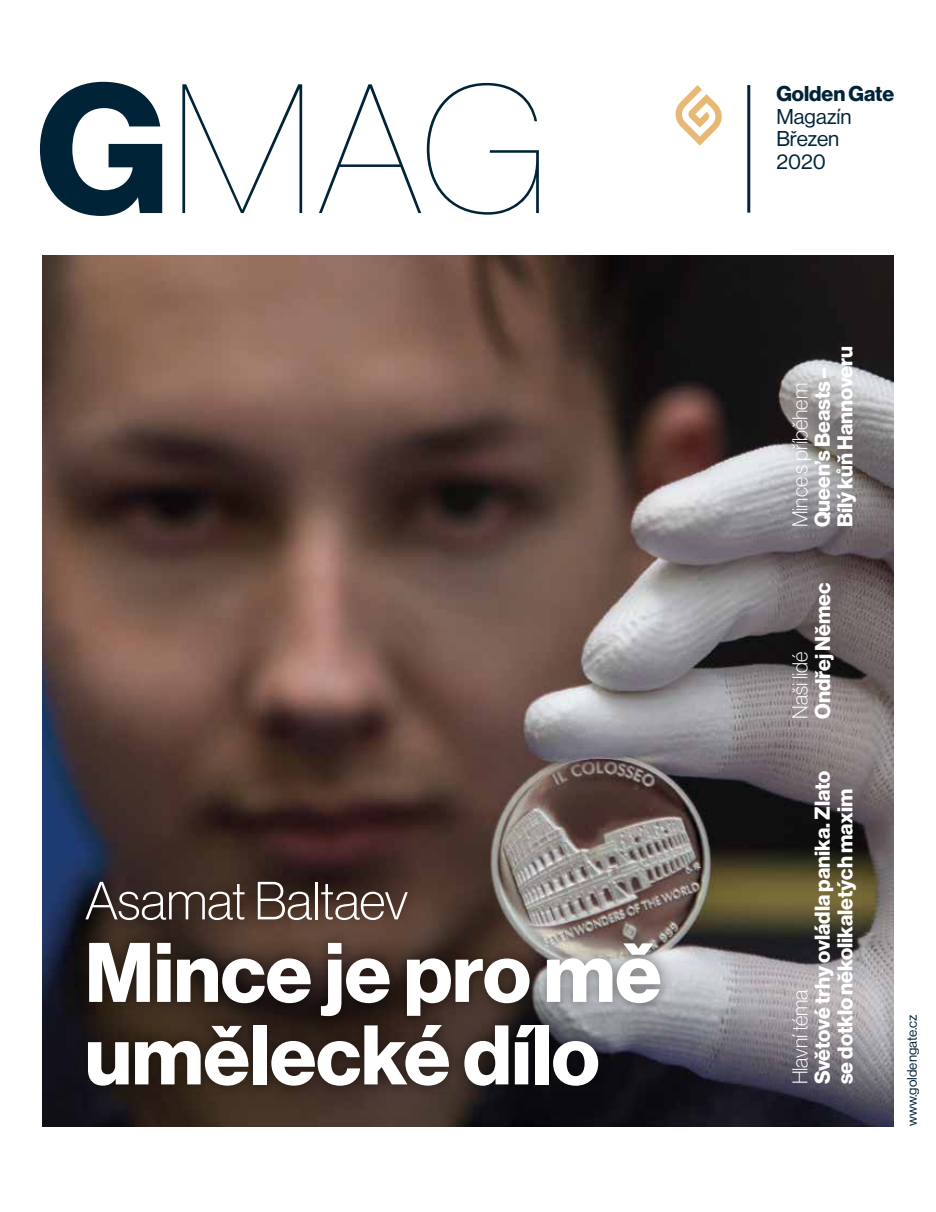
<style>
.page{position:relative;width:936px;height:1212px;background:#fff}
.page>*{position:absolute;margin:0;border:0;box-sizing:border-box;transform-origin:0 0}
.t1{font:180px "N Haas Grotesk DS Pro 15 Ult Th";color:#002337}
.t2{font:82.5px/82.5px "N Haas Grotesk DS Pro 75 Bd";color:#fff}
.t3{font:52.5px "N Haas Grotesk DS Pro 35 X Lt";color:#fff}
.t4{font:21px/22.5px "N Haas Grotesk DS Pro 75 Bd";color:#fff}
.t5{font:21px "N Haas Grotesk DS Pro 35 X Lt";color:#fff}
.t6{font:21px/22.5px "N Haas Grotesk DS Pro 55 Rg";color:#002337}
.t7{font:21px "N Haas Grotesk DS Pro 75 Bd";color:#002337}
.t8{font:13.5px "N Haas Grotesk DS Pro 55 Rg";color:#002337}
.s1{font-family:"N Haas Grotesk DS Pro 75 Bd"}
</style>
<div class="page">
<img style="left:43px;top:255px;width:850px;height:872px">
<hr style="left:747px;top:85px;width:3px;height:128px;background:#002337">
<svg style="left:675px;top:85px;width:47px;height:61px"></svg>
<div style="left:73px;top:868px;width:601px;height:231px;background:#000;opacity:.5"></div>
<h1 class="t1" style="left:36px;top:49px;width:514px"><span class="s1">G</span>MAG</h1>
<p class="t7" style="left:776px;top:82px;width:119px">Golden Gate</p>
<p class="t6" style="left:776px;top:105px;width:77px">Magazín<br>Březen<br>2020</p>
<h3 class="t3" style="left:85px;top:871px;width:324px">Asamat Baltaev</h3>
<h2 class="t2" style="left:85px;top:933px;width:578px">Mince je pro mě umělecké dílo</h2>
<p class="t4" style="left:811px;top:527px;width:183px;rotate:-90deg">Queen’s Beasts –<br>Bílý kůň Hannoveru</p>
<p class="t5" style="left:788px;top:527px;width:146px;rotate:-90deg">Mince s příběhem</p>
<p class="t4" style="left:811px;top:719px;width:138px;rotate:-90deg">Ondřej Němec</p>
<p class="t5" style="left:788px;top:719px;width:69px;rotate:-90deg">Naši lidé</p>
<p class="t4" style="left:811px;top:1084px;width:316px;rotate:-90deg">Světové trhy ovládla panika. Zlato se dotklo několikaletých maxim</p>
<p class="t5" style="left:788px;top:1084px;width:97px;rotate:-90deg">Hlavní téma</p>
<p class="t8" style="left:904px;top:1126px;width:113px;rotate:-90deg">www.goldengate.cz</p>
</div>
